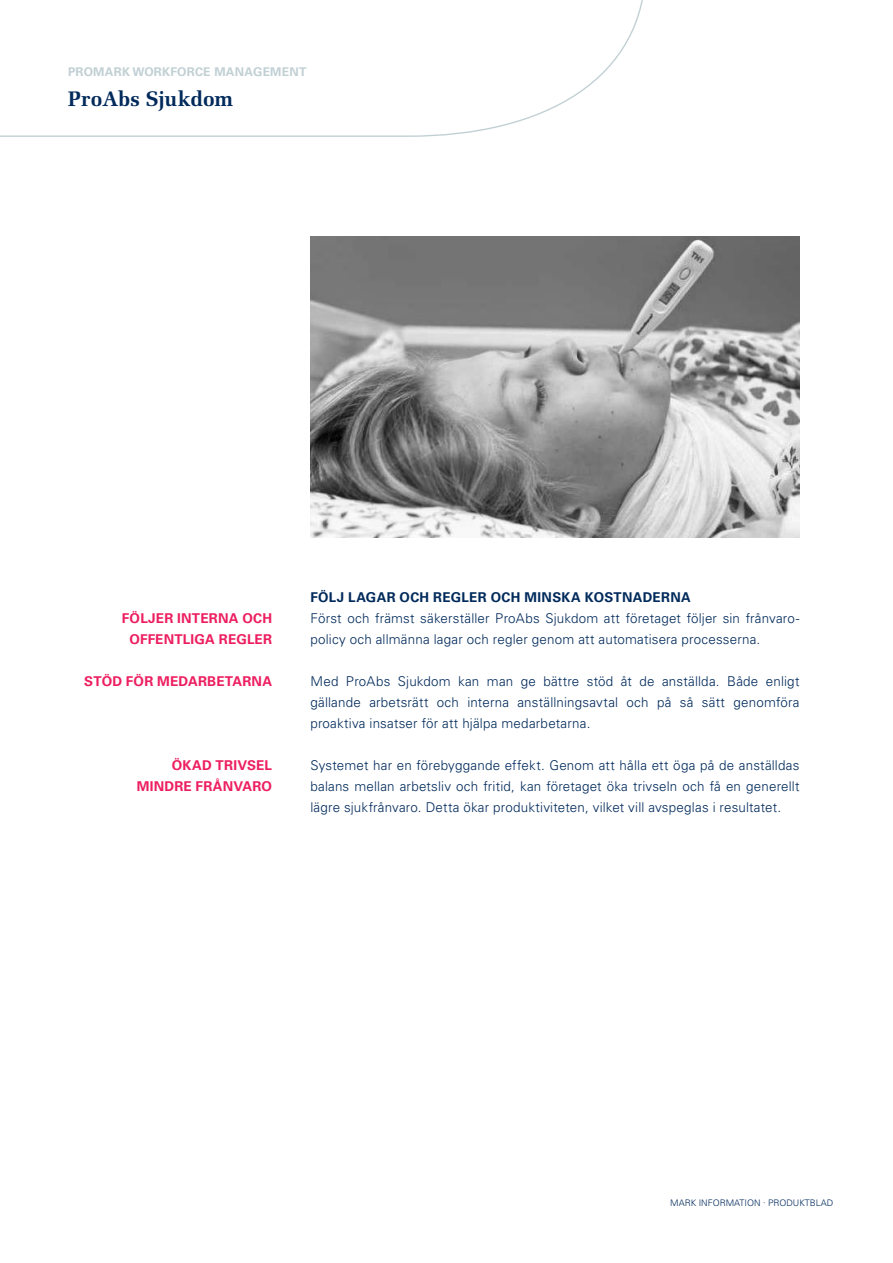
<style>
.page{position:relative;width:893px;height:1263px;background:#fff}
.page>*{position:absolute;margin:0;border:0;box-sizing:border-box;transform-origin:0 0}
.Copy{font:700 21px "Melior LT Std";color:#002a5b}
.Copy-2{font:300 13.5px/21px "Univers LT Std";letter-spacing:.015em;color:#002a5b;text-align:justify}
.Copy-3{font:700 13.5px "Univers LT Std";letter-spacing:.015em;color:#ed1e60}
.Copy-4{font:700 13.5px "Univers LT Std";letter-spacing:.025em;color:#002a5b}
.Copy-5{font:700 12px "Univers LT Std";letter-spacing:.02em;color:#c1d0d4}
.Quotes_fed{font:300 9px "Univers LT Std";color:#002a5b}
</style>
<div class="page">
<svg style="left:0;top:0;width:643px;height:137px"></svg>
<img style="left:310px;top:237px;width:489px;height:300px">
<p class="Copy-5" style="left:68px;top:65px;width:240px">PROMARK WORKFORCE MANAGEMENT</p>
<p class="Copy" style="left:68px;top:86px;width:167px">ProAbs Sjukdom</p>
<p class="Copy-3" style="left:122px;top:611px;width:152px">FÖLJER INTERNA OCH</p>
<p class="Copy-3" style="left:129px;top:632px;width:144px">OFFENTLIGA REGLER</p>
<p class="Copy-3" style="left:84px;top:674px;width:189px">STÖD FÖR MEDARBETARNA</p>
<p class="Copy-3" style="left:172px;top:758px;width:102px">ÖKAD TRIVSEL</p>
<p class="Copy-3" style="left:137px;top:779px;width:137px">MINDRE FRÅNVARO</p>
<p class="Copy-4" style="left:310px;top:590px;width:382px">FÖLJ LAGAR OCH REGLER OCH MINSKA KOSTNADERNA</p>
<p class="Copy-2" style="left:310px;top:608px;width:490px">Först och främst säkerställer ProAbs Sjukdom att företaget följer sin frånvaro&shy;policy och allmänna lagar och regler genom att automatisera processerna.</p>
<p class="Copy-2" style="left:310px;top:671px;width:491px">Med ProAbs Sjukdom kan man ge bättre stöd åt de anställda. Både enligt gällande arbetsrätt och interna anställningsavtal och på så sätt genomföra proaktiva insatser för att hjälpa medarbetarna.</p>
<p class="Copy-2" style="left:310px;top:755px;width:490px">Systemet har en förebyggande effekt. Genom att hålla ett öga på de anställdas balans mellan arbetsliv och fritid, kan företaget öka trivseln och få en generellt lägre sjukfrånvaro. Detta ökar produktiviteten, vilket vill avspeglas i resultatet.</p>
<p class="Quotes_fed" style="left:670px;top:1197px;width:165px">MARK INFORMATION · PRODUKTBLAD</p>
</div>
